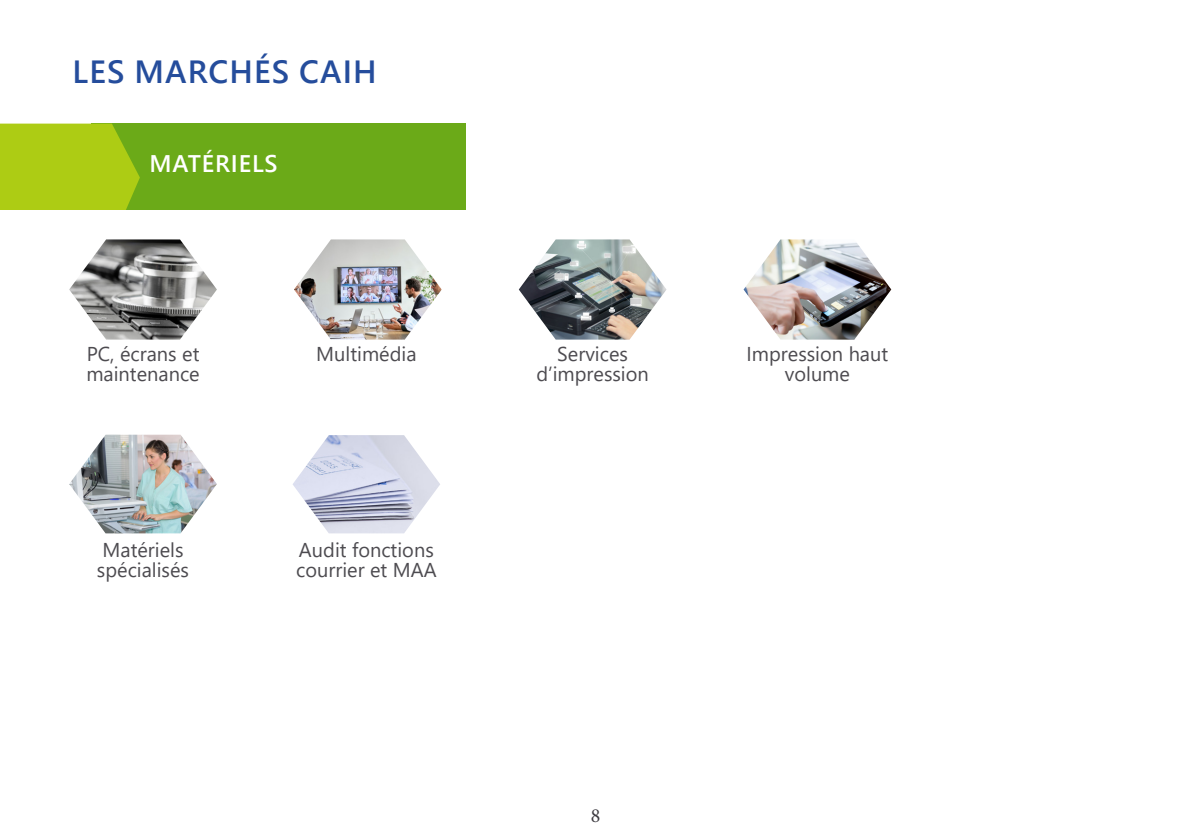
<style>
.page{position:relative;width:1191px;height:840px;background:#fff}
.page>*{position:absolute;margin:0;border:0;box-sizing:border-box;transform-origin:0 0}
.t1{font:600 32px "Segoe UI";letter-spacing:.035em;color:#254d9c}
.t2{font:600 24px "Segoe UI";letter-spacing:.035em;color:#fff}
.t3{font:20px/20px "Segoe UI";color:#4d4b50}
.t4{font:20px "Minion Pro";color:#3d3b41}
</style>
<div class="page">
<div style="left:91px;top:123px;width:375px;height:87px;background:#6baa18"></div>
<svg style="left:0;top:123px;width:140px;height:87px;background:#a7c915"></svg>
<img style="left:69px;top:239px;width:148px;height:100px">
<img style="left:294px;top:239px;width:148px;height:100px">
<img style="left:519px;top:239px;width:147px;height:100px">
<img style="left:69px;top:434px;width:148px;height:99px">
<img style="left:743px;top:239px;width:148px;height:100px">
<img style="left:293px;top:435px;width:147px;height:98px">
<h1 class="t1" style="left:73px;top:42px;width:305px">LES MARCHÉS CAIH</h1>
<p class="t2" style="left:149px;top:141px;width:130px">MATÉRIELS</p>
<p class="t3" style="left:86px;top:341px;width:115px">PC, écrans et maintenance</p>
<p class="t3" style="left:316px;top:341px;width:102px">Multimédia</p>
<p class="t3" style="left:536px;top:341px;width:114px;text-align:center">Services d’impression</p>
<p class="t3" style="left:746px;top:341px;width:143px;text-align:center">Impression haut volume</p>
<p class="t3" style="left:97px;top:537px;width:94px">Matériels spécialisés</p>
<p class="t3" style="left:296px;top:537px;width:142px">Audit fonctions courrier et MAA</p>
<p class="t4" style="left:590px;top:801px;width:11px">8</p>
</div>
